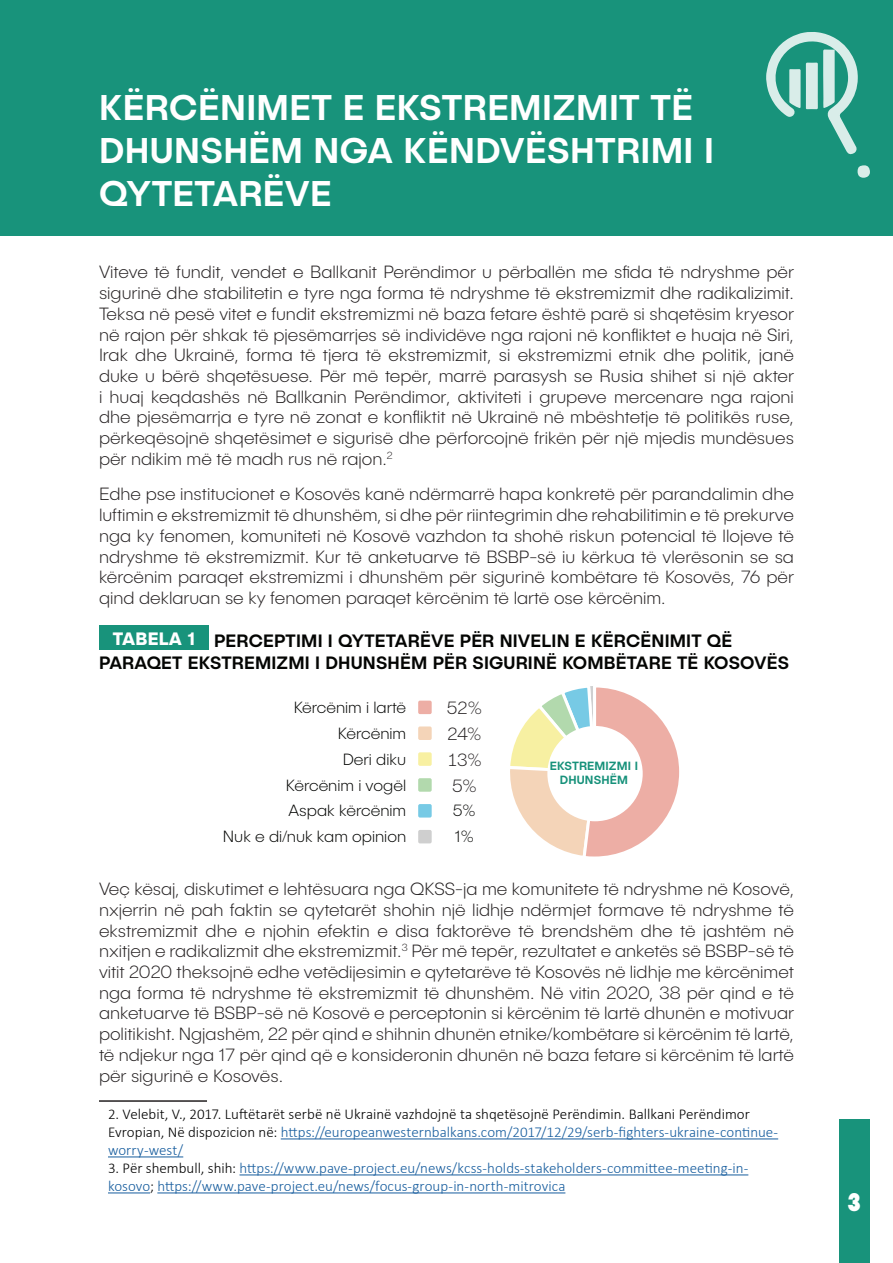
<style>
.page{position:relative;width:893px;height:1263px;background:#fff}
.page>*{position:absolute;margin:0;border:0;box-sizing:border-box;transform-origin:0 0}
.t1{font:500 36px/43.2px "Publica Sans";letter-spacing:.01em;color:#fff}
.t2{font:900 25.2px "Publica Sans";color:#fff;scale:.83 1}
.t3{font:200 18px/20.7px "Publica Sans";color:#231f20;text-align:justify}
.t4{font:500 18px/21.6px "Publica Sans";letter-spacing:.01em;color:#040503}
.t5{font:700 18px "Publica Sans";letter-spacing:.01em;color:#fff}
.t6{font:200 16.5px "Publica Sans";color:#040503}
.Paragraph_Style_2{font:300 15px/18px "Calibri";color:#000}
.Paragraph_Style_2-2{font:300 15px/18px "Calibri";color:#175d9e}
.t7{font:500 12px/14.4px "Publica Sans";letter-spacing:.01em;color:#16917a;text-align:center}
.s1{color:#175d9e}
.s2{color:#000}
</style>
<div class="page">
<div style="left:0;top:0;width:893px;height:235px;background:#18937b"></div>
<svg style="left:766px;top:32px;width:92px;height:123px"></svg>
<div style="left:858px;top:165px;width:12px;height:13px;background:#d9ede9;border-radius:6px"></div>
<div style="left:839px;top:1119px;width:30px;height:144px;background:#18937b"></div>
<div style="left:99px;top:625px;width:110px;height:25px;background:#18937b"></div>
<div style="left:418px;top:701px;width:14px;height:13px;background:#edaea5;border-radius:2px"></div>
<div style="left:418px;top:726px;width:14px;height:14px;background:#f4d4b8;border-radius:2px"></div>
<div style="left:418px;top:752px;width:14px;height:14px;background:#f8f0a2;border-radius:2px"></div>
<div style="left:418px;top:778px;width:14px;height:14px;background:#b2d9ad;border-radius:2px"></div>
<div style="left:418px;top:804px;width:14px;height:13px;background:#77cae5;border-radius:2px"></div>
<div style="left:418px;top:830px;width:14px;height:13px;background:#cfcfcf;border-radius:2px"></div>
<svg style="left:510px;top:686px;width:170px;height:171px"></svg>
<div style="left:547px;top:726px;width:96px;height:95px;background:#fff;border-radius:50%"></div>
<hr style="left:99px;top:1100px;width:108px;height:2px;background:#231f20">
<hr style="left:281px;top:1138px;width:497px;height:1px;background:#175d9e">
<hr style="left:108px;top:1156px;width:75px;height:1px;background:#175d9e">
<hr style="left:239px;top:1174px;width:509px;height:1px;background:#175d9e">
<hr style="left:108px;top:1192px;width:42px;height:1px;background:#175d9e">
<hr style="left:157px;top:1192px;width:408px;height:1px;background:#175d9e">
<p class="t1" style="left:99px;top:84px;width:616px">KËRCËNIMET E EKSTREMIZMIT TË<br>DHUNSHËM NGA KËNDVËSHTRIMI I<br>QYTETARËVE</p>
<p class="t3" style="left:99px;top:261px;width:696px">Viteve të fundit, vendet e Ballkanit Perëndimor u përballën me sfida të ndryshme për sigurinë dhe stabilitetin e tyre nga forma të ndryshme të ekstremizmit dhe radikalizimit.<br>Teksa në pesë vitet e fundit ekstremizmi në baza fetare është parë si shqetësim kryesor në rajon për shkak të pjesëmarrjes së individëve nga rajoni në konfliktet e huaja në Siri, Irak dhe Ukrainë, forma të tjera të ekstremizmit, si ekstremizmi etnik dhe politik, janë duke u bërë shqetësuese. Për më tepër, marrë parasysh se Rusia shihet si një akter i huaj keqdashës në Ballkanin Perëndimor, aktiviteti i grupeve mercenare nga rajoni dhe pjesëmarrja e tyre në zonat e konfliktit në Ukrainë në mbështetje të politikës ruse, përkeqësojnë shqetësimet e sigurisë dhe përforcojnë frikën për një mjedis mundësues për ndikim më të madh rus në rajon.<sup>2</sup></p>
<p class="t3" style="left:99px;top:483px;width:696px">Edhe pse institucionet e Kosovës kanë ndërmarrë hapa konkretë për parandalimin dhe luftimin e ekstremizmit të dhunshëm, si dhe për riintegrimin dhe rehabilitimin e të prekurve nga ky fenomen, komuniteti në Kosovë vazhdon ta shohë riskun potencial të llojeve të ndryshme të ekstremizmit. Kur të anketuarve të BSBP-së iu kërkua të vlerësonin se sa kërcënim paraqet ekstremizmi i dhunshëm për sigurinë kombëtare të Kosovës, 76 për qind deklaruan se ky fenomen paraqet kërcënim të lartë ose kërcënim.</p>
<p class="t5" style="left:113px;top:627px;width:84px">TABELA 1</p>
<p class="t4" style="left:99px;top:629px;width:692px;text-indent:115px">PERCEPTIMI I QYTETARËVE PËR NIVELIN E KËRCËNIMIT QË<br>PARAQET EKSTREMIZMI I DHUNSHËM PËR SIGURINË KOMBËTARE TË KOSOVËS</p>
<p class="t6" style="left:294px;top:697px;width:114px">Kërcënim i lartë</p>
<p class="t3" style="left:446px;top:697px;width:37px">52%</p>
<p class="t6" style="left:338px;top:723px;width:70px">Kërcënim</p>
<p class="t3" style="left:447px;top:723px;width:36px">24%</p>
<p class="t6" style="left:343px;top:749px;width:65px">Deri diku</p>
<p class="t3" style="left:447px;top:749px;width:36px">13%</p>
<p class="t6" style="left:286px;top:775px;width:122px">Kërcënim i vogël</p>
<p class="t3" style="left:452px;top:775px;width:26px">5%</p>
<p class="t6" style="left:289px;top:801px;width:119px">Aspak kërcënim</p>
<p class="t6" style="left:453px;top:801px;width:24px">5%</p>
<p class="t6" style="left:223px;top:827px;width:185px">Nuk e di/nuk kam opinion</p>
<p class="t6" style="left:455px;top:827px;width:21px">1%</p>
<p class="t7" style="left:550px;top:758px;width:90px">EKSTREMIZMI I<br>DHUNSHËM</p>
<p class="t3" style="left:99px;top:878px;width:696px">Veç kësaj, diskutimet e lehtësuara nga QKSS-ja me komunitete të ndryshme në Kosovë, nxjerrin në pah faktin se qytetarët shohin një lidhje ndërmjet formave të ndryshme të ekstremizmit dhe e njohin efektin e disa faktorëve të brendshëm dhe të jashtëm në nxitjen e radikalizmit dhe ekstremizmit.<sup>3</sup> Për më tepër, rezultatet e anketës së BSBP-së të vitit 2020 theksojnë edhe vetëdijesimin e qytetarëve të Kosovës në lidhje me kërcënimet nga forma të ndryshme të ekstremizmit të dhunshëm. Në vitin 2020, 38 për qind e të anketuarve të BSBP-së në Kosovë e perceptonin si kërcënim të lartë dhunën e motivuar politikisht. Ngjashëm, 22 për qind e shihnin dhunën etnike/kombëtare si kërcënim të lartë, të ndjekur nga 17 për qind që e konsideronin dhunën në baza fetare si kërcënim të lartë për sigurinë e Kosovës.</p>
<p class="Paragraph_Style_2" style="left:108px;top:1105px;width:672px">2. Velebit, V., 2017. Luftëtarët serbë në Ukrainë vazhdojnë ta shqetësojnë Perëndimin. Ballkani Perëndimor<br>Evropian, Në dispozicion në: <span class="s1">https://europeanwesternbalkans.com/2017/12/29/serb-fighters-ukraine-continue&shy;worry-west/</span></p>
<p class="Paragraph_Style_2-2" style="left:108px;top:1159px;width:642px"><span class="s2">3. Për shembull, shih:</span> https://www.pave-project.eu/news/kcss-holds-stakeholders-committee-meeting-in&shy;kosovo<span class="s2">;</span> https://www.pave-project.eu/news/focus-group-in-north-mitrovica</p>
<p class="t2" style="left:847px;top:1185px;width:18px">3</p>
</div>
